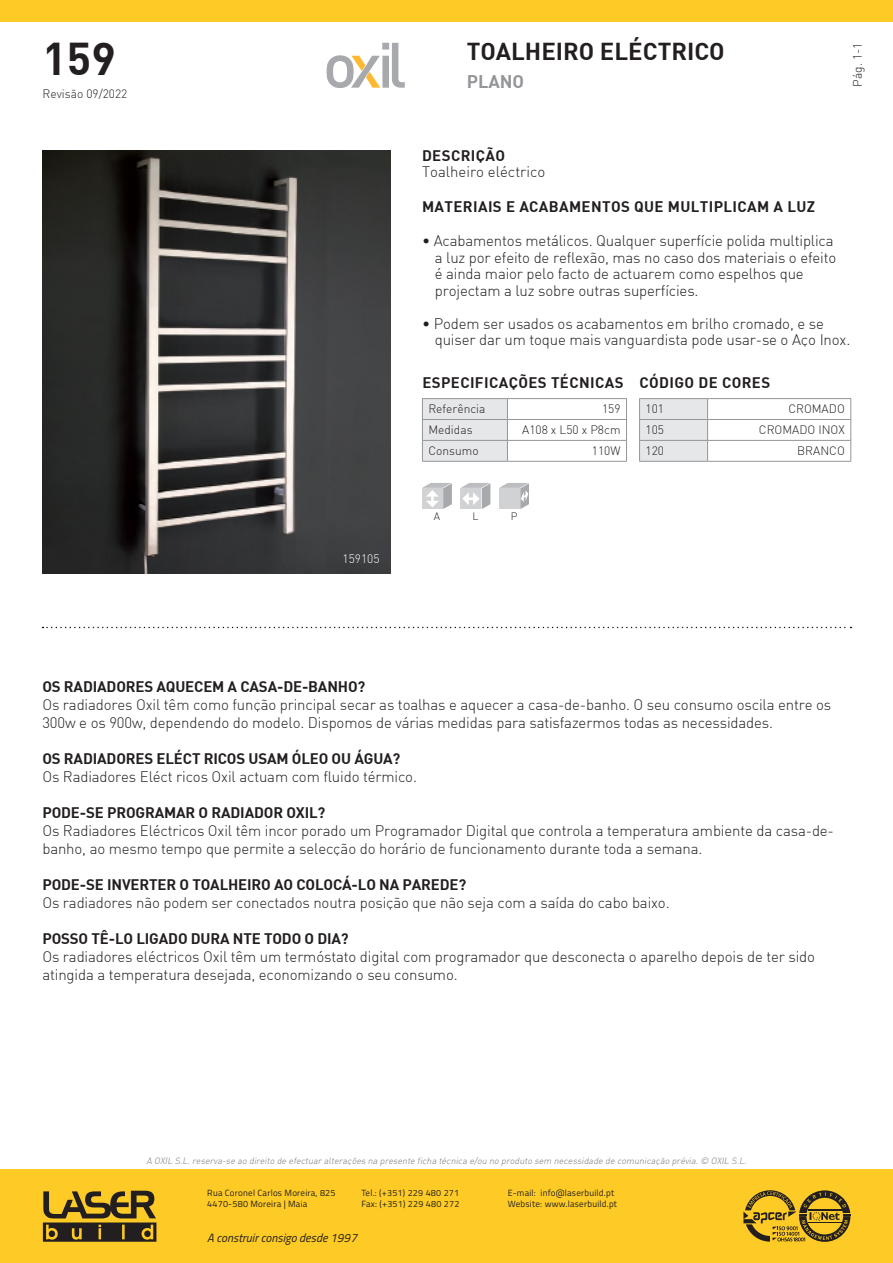
<style>
.page{position:relative;width:893px;height:1263px;background:#fff}
.page>*{position:absolute;margin:0;border:0;box-sizing:border-box;transform-origin:0 0}
.t1{font:700 45px "DI Nbek";color:#231f20}
.t2{font:700 24px "DI Nbek";color:#231f20}
.t3{font:700 18px "DI Nbek";color:#939598}
.t4{font:300 15px/16.5px "DI Nbek";letter-spacing:-.01em;color:#231f20}
.t5{font:700 15px "DI Nbek";letter-spacing:-.01em;color:#231f20}
.t6{font:700 15px "DI Nbek";letter-spacing:.025em;color:#231f20}
.t7{font:300 12px "DI Nbek";color:#231f20}
.t8{font:italic 12px "Titillium";color:#231f20}
.t9{font:300 12px "DI Nbek";color:#fff}
.t10{font:300 10.5px "DI Nbek";color:#231f20}
.t11{font:9px/10.8px "Titillium";letter-spacing:.025em;color:#231f20}
.t12{font:italic 300 9px "DI Nbek";color:#76787b}
</style>
<div class="page">
<div style="left:0;top:0;width:893px;height:21px;background:#fecb26"></div>
<div style="left:1px;top:1169px;width:892px;height:94px;background:#fecb26"></div>
<svg style="left:43px;top:1191px;width:113px;height:51px"></svg>
<svg style="left:743px;top:1190px;width:107px;height:52px"></svg>
<svg style="left:327px;top:43px;width:78px;height:45px"></svg>
<img style="left:43px;top:150px;width:347px;height:424px">
<hr style="left:422px;top:398px;width:85px;height:1px;background:#939598">
<hr style="left:507px;top:398px;width:120px;height:1px;background:#939598">
<hr style="left:507px;top:419px;width:120px;height:1px;background:#939598">
<hr style="left:507px;top:440px;width:120px;height:1px;background:#939598">
<svg style="left:422px;top:399px;width:86px;height:62px;background:#e1e2e4"></svg>
<svg style="left:626px;top:399px;width:1px;height:62px"></svg>
<hr style="left:422px;top:461px;width:85px;height:1px;background:#939598">
<hr style="left:507px;top:461px;width:120px;height:1px;background:#939598">
<hr style="left:639px;top:398px;width:69px;height:1px;background:#939598">
<hr style="left:708px;top:398px;width:143px;height:1px;background:#939598">
<hr style="left:708px;top:419px;width:143px;height:1px;background:#939598">
<hr style="left:708px;top:440px;width:143px;height:1px;background:#939598">
<svg style="left:639px;top:399px;width:69px;height:62px;background:#e0e1e3"></svg>
<svg style="left:850px;top:399px;width:1px;height:62px"></svg>
<hr style="left:639px;top:461px;width:69px;height:1px;background:#939598">
<hr style="left:708px;top:461px;width:143px;height:1px;background:#939598">
<svg style="left:43px;top:627px;width:808px;height:1px"></svg>
<svg style="left:422px;top:483px;width:30px;height:26px"></svg>
<svg style="left:461px;top:483px;width:29px;height:26px"></svg>
<svg style="left:499px;top:483px;width:30px;height:26px"></svg>
<p class="t1" style="left:43px;top:29px;width:75px">159</p>
<p class="t2" style="left:467px;top:35px;width:260px">TOALHEIRO ELÉCTRICO</p>
<p class="t7" style="left:43px;top:86px;width:86px">Revisão 09/2022</p>
<p class="t3" style="left:467px;top:70px;width:59px">PLANO</p>
<p class="t7" style="left:850px;top:87px;width:46px;rotate:-90deg">Pág. 1-1</p>
<p class="t6" style="left:422px;top:146px;width:85px">DESCRIÇÃO</p>
<p class="t4" style="left:422px;top:164px;width:125px">Toalheiro eléctrico</p>
<p class="t6" style="left:422px;top:197px;width:394px">MATERIAIS E ACABAMENTOS QUE MULTIPLICAM A LUZ</p>
<p class="t4" style="left:435px;top:233px;width:403px;text-indent:-13px">• Acabamentos metálicos. Qualquer superfície polida multiplica a luz por efeito de reflexão, mas no caso dos materiais o efeito é ainda maior pelo facto de actuarem como espelhos que projectam a luz sobre outras superfícies.</p>
<p class="t4" style="left:435px;top:315px;width:417px;text-indent:-13px">• Podem ser usados os acabamentos em brilho cromado, e se quiser dar um toque mais vanguardista pode usar-se o Aço Inox.</p>
<p class="t6" style="left:422px;top:373px;width:203px">ESPECIFICAÇÕES TÉCNICAS</p>
<p class="t7" style="left:428px;top:401px;width:59px">Referência</p>
<p class="t7" style="left:602px;top:401px;width:20px">159</p>
<p class="t7" style="left:428px;top:422px;width:46px">Medidas</p>
<p class="t7" style="left:522px;top:422px;width:100px">A108 x L50 x P8cm</p>
<p class="t7" style="left:428px;top:443px;width:52px">Consumo</p>
<p class="t7" style="left:592px;top:443px;width:30px">110W</p>
<p class="t6" style="left:640px;top:373px;width:132px">CÓDIGO DE CORES</p>
<p class="t7" style="left:646px;top:401px;width:20px">101</p>
<p class="t7" style="left:788px;top:401px;width:58px">CROMADO</p>
<p class="t7" style="left:646px;top:422px;width:20px">105</p>
<p class="t7" style="left:759px;top:422px;width:87px">CROMADO INOX</p>
<p class="t7" style="left:646px;top:443px;width:20px">120</p>
<p class="t7" style="left:797px;top:443px;width:49px">BRANCO</p>
<p class="t9" style="left:342px;top:551px;width:39px">159105</p>
<p class="t10" style="left:434px;top:509px;width:8px">A</p>
<p class="t10" style="left:472px;top:509px;width:8px">L</p>
<p class="t10" style="left:511px;top:509px;width:8px">P</p>
<p class="t5" style="left:42px;top:677px;width:324px">OS RADIADORES AQUECEM A CASA-DE-BANHO?</p>
<p class="t4" style="left:42px;top:695px;width:790px;line-height:18px">Os radiadores Oxil têm como função principal secar as toalhas e aquecer a casa-de-banho. O seu consumo oscila entre os<br>300w e os 900w, dependendo do modelo. Dispomos de várias medidas para satisfazermos todas as necessidades.</p>
<p class="t5" style="left:42px;top:749px;width:360px">OS RADIADORES ELÉCT RICOS USAM ÓLEO OU ÁGUA?</p>
<p class="t4" style="left:42px;top:768px;width:376px">Os Radiadores Eléct ricos Oxil actuam com fluido térmico.</p>
<p class="t5" style="left:42px;top:803px;width:285px">PODE-SE PROGRAMAR O RADIADOR OXIL?</p>
<p class="t4" style="left:42px;top:821px;width:793px;line-height:18px">Os Radiadores Eléctricos Oxil têm incor porado um Programador Digital que controla a temperatura ambiente da casa-de&shy;banho, ao mesmo tempo que permite a selecção do horário de funcionamento durante toda a semana.</p>
<p class="t5" style="left:42px;top:875px;width:425px">PODE-SE INVERTER O TOALHEIRO AO COLOCÁ-LO NA PAREDE?</p>
<p class="t4" style="left:42px;top:894px;width:629px">Os radiadores não podem ser conectados noutra posição que não seja com a saída do cabo baixo.</p>
<p class="t5" style="left:42px;top:929px;width:308px">POSSO TÊ-LO LIGADO DURA NTE TODO O DIA?</p>
<p class="t4" style="left:42px;top:947px;width:774px;line-height:18px">Os radiadores eléctricos Oxil têm um termóstato digital com programador que desconecta o aparelho depois de ter sido atingida a temperatura desejada, economizando o seu consumo.</p>
<p class="t12" style="left:147px;top:1155px;width:603px">A OXIL S.L.reserva-se ao direito de efectuar alterações na presente ficha técnica e/ou no produto sem necessidade de comunicação prévia.© OXIL S.L.</p>
<p class="t11" style="left:207px;top:1187px;width:130px">Rua Coronel Carlos Moreira, 825<br>4470-580 Moreira | Maia</p>
<p class="t11" style="left:361px;top:1187px;width:100px">Tel.: (+351) 229 480 271<br>Fax: (+351) 229 480 272</p>
<p class="t11" style="left:508px;top:1187px;width:111px">E-mail: info@laserbuild.pt<br>Website: www.laserbuild.pt</p>
<p class="t8" style="left:207px;top:1229px;width:151px">A construir consigo desde 1997</p>
</div>
